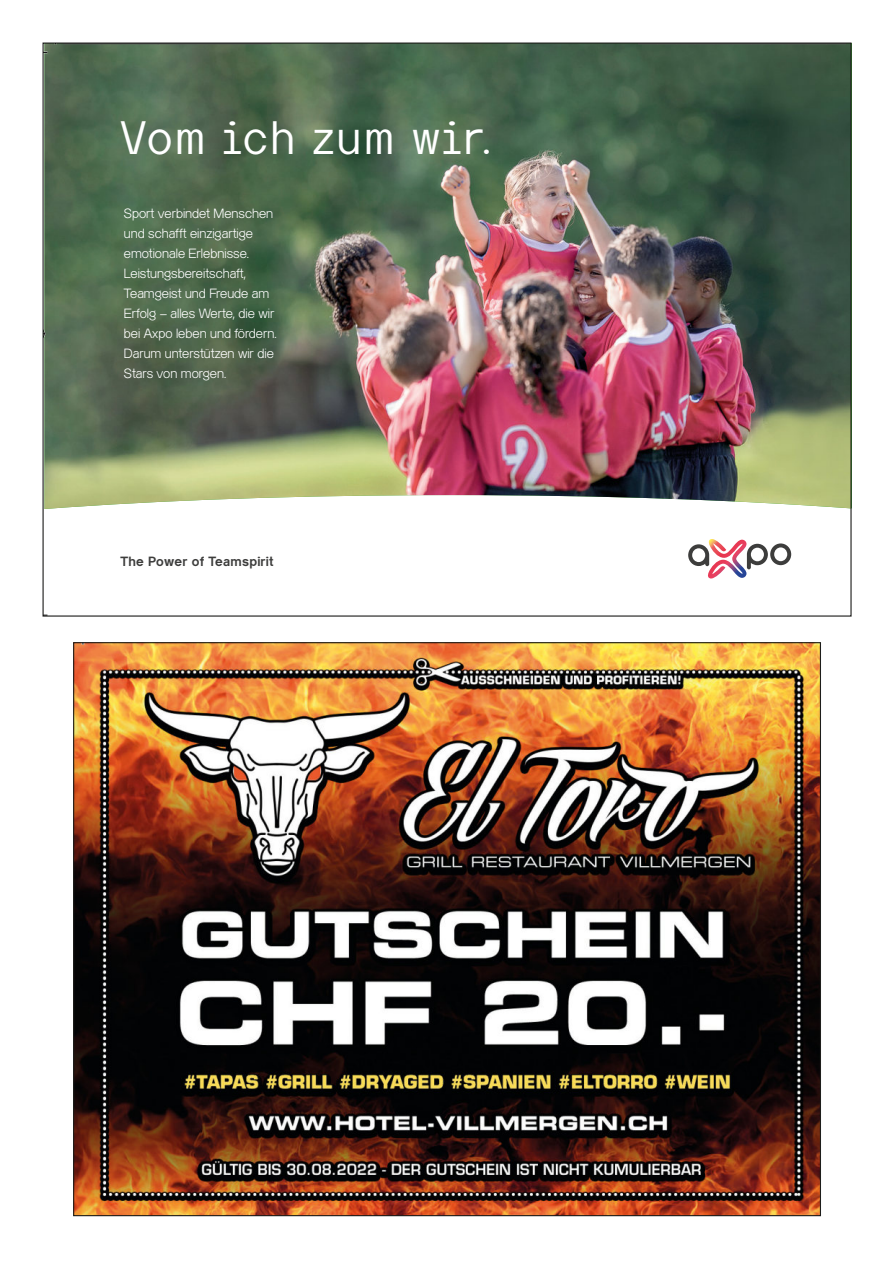
<style>
.page{position:relative;width:893px;height:1263px;background:#fff}
.page>*{position:absolute;margin:0;border:0;box-sizing:border-box;transform-origin:0 0}
.t1{font:300 46.8px "Almarena Mono";letter-spacing:.03em;color:#fff}
.t2{font:300 13.35px/20.1px "Almarena";color:#fff}
.t3{font:700 13.35px "Almarena";letter-spacing:.02em;color:#3d3d3c}
</style>
<div class="page">
<img style="left:45px;top:45px;width:805px;height:464px">
<svg style="left:688px;top:539px;width:103px;height:40px"></svg>
<img style="left:75px;top:644px;width:744px;height:570px">
<p class="t1" style="left:120px;top:111px;width:372px">Vom ich zum wir.</p>
<p class="t2" style="left:124px;top:203px;width:154px">Sport verbindet Menschen und schafft einzigartige emotionale Erlebnisse.<br>Leistungsbereitschaft,<br>Teamgeist und Freude am<br>Erfolg – alles Werte, die wir bei Axpo leben und fördern.<br>Darum unterstützen wir die<br>Stars von morgen.</p>
<p class="t3" style="left:120px;top:553px;width:155px">The Power of Teamspirit</p>
</div>
